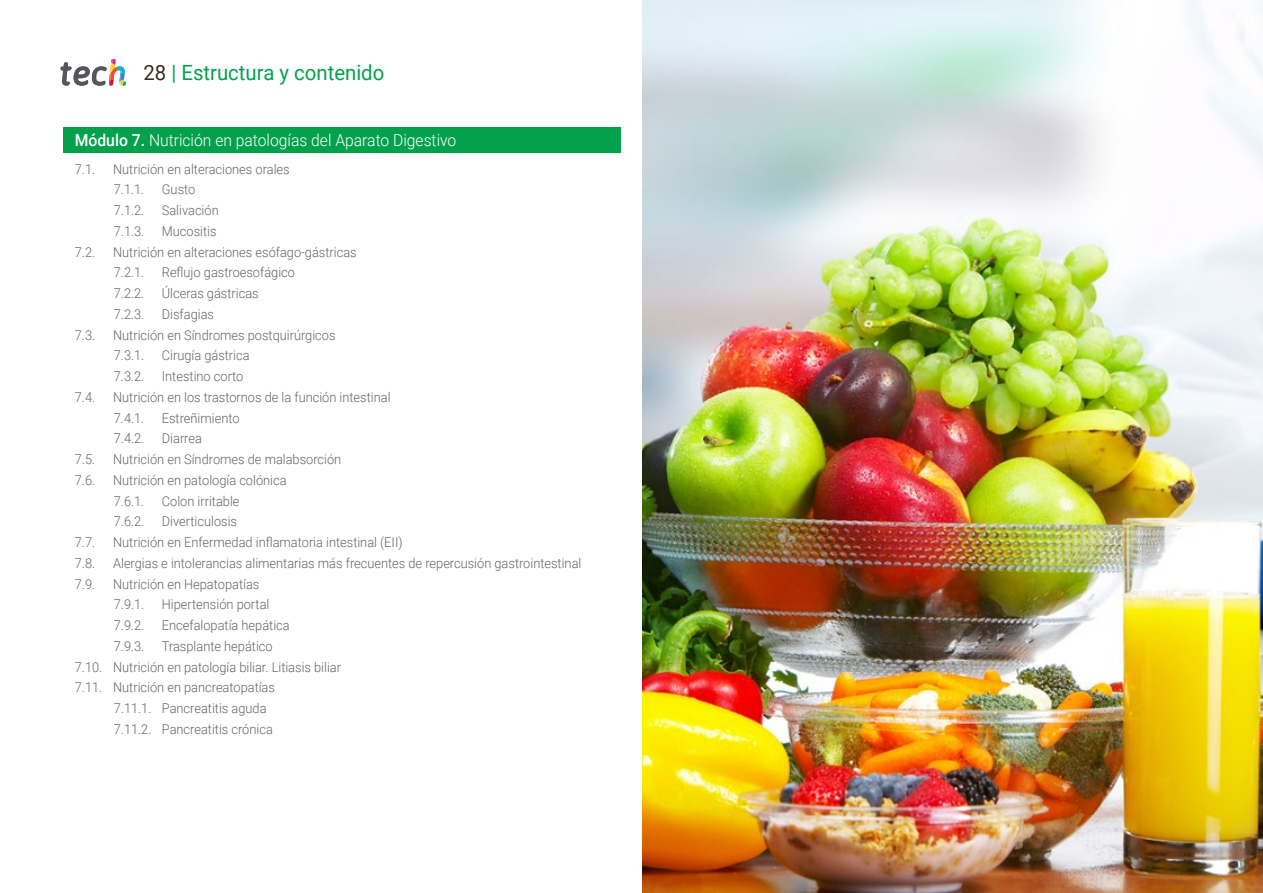
<style>
.page{position:relative;width:1263px;height:893px;background:#fff}
.page>*{position:absolute;margin:0;border:0;box-sizing:border-box;transform-origin:0 0}
.t1{font:21px "Roboto";color:#04a14d}
.t2{font:300 16.5px "Roboto";color:#fff;scale:.95 1}
.t3{font:300 13.5px/20.7px "Roboto";color:#61646a;scale:.95 1}
.s1{color:#312e20}
.s2{font-weight:500}
</style>
<div class="page">
<div style="left:64px;top:128px;width:557px;height:25px;background:#04a14d"></div>
<img style="left:642px;top:0;width:621px;height:893px">
<svg style="left:61px;top:59px;width:65px;height:27px"></svg>
<h1 class="t1" style="left:144px;top:57px;width:242px"><span class="s1">28</span> | Estructura y contenido</h1>
<p class="t2" style="left:75px;top:129px;width:403px"><span class="s2">Módulo 7.</span> Nutrición en patologías del Aparato Digestivo</p>
<p class="t3" style="left:75px;top:158px;width:23px">7.1.</p>
<p class="t3" style="left:113px;top:158px;width:187px">Nutrición en alteraciones orales<br>7.1.1.</p>
<p class="t3" style="left:162px;top:179px;width:37px">Gusto</p>
<p class="t3" style="left:114px;top:199px;width:34px">7.1.2.</p>
<p class="t3" style="left:162px;top:199px;width:61px">Salivación</p>
<p class="t3" style="left:114px;top:220px;width:34px">7.1.3.</p>
<p class="t3" style="left:162px;top:220px;width:59px">Mucositis</p>
<p class="t3" style="left:75px;top:241px;width:23px">7.2.</p>
<p class="t3" style="left:113px;top:241px;width:258px">Nutrición en alteraciones esófago-gástricas<br>7.2.1.</p>
<p class="t3" style="left:162px;top:262px;width:142px">Reflujo gastroesofágico</p>
<p class="t3" style="left:114px;top:282px;width:34px">7.2.2.</p>
<p class="t3" style="left:162px;top:282px;width:103px">Úlceras gástricas</p>
<p class="t3" style="left:114px;top:303px;width:34px">7.2.3.</p>
<p class="t3" style="left:162px;top:303px;width:56px">Disfagias</p>
<p class="t3" style="left:75px;top:324px;width:23px">7.3.</p>
<p class="t3" style="left:113px;top:324px;width:236px">Nutrición en Síndromes postquirúrgicos<br>7.3.1.</p>
<p class="t3" style="left:162px;top:345px;width:94px">Cirugía gástrica</p>
<p class="t3" style="left:114px;top:365px;width:34px">7.3.2.</p>
<p class="t3" style="left:162px;top:365px;width:87px">Intestino corto</p>
<p class="t3" style="left:75px;top:386px;width:23px">7.4.</p>
<p class="t3" style="left:113px;top:386px;width:294px">Nutrición en los trastornos de la función intestinal<br>7.4.1.</p>
<p class="t3" style="left:162px;top:407px;width:83px">Estreñimiento</p>
<p class="t3" style="left:114px;top:428px;width:34px">7.4.2.</p>
<p class="t3" style="left:162px;top:428px;width:44px">Diarrea</p>
<p class="t3" style="left:75px;top:448px;width:23px">7.5.</p>
<p class="t3" style="left:113px;top:448px;width:242px">Nutrición en Síndromes de malabsorción</p>
<p class="t3" style="left:75px;top:469px;width:23px">7.6.</p>
<p class="t3" style="left:113px;top:469px;width:184px">Nutrición en patología colónica<br>7.6.1.</p>
<p class="t3" style="left:162px;top:490px;width:83px">Colon irritable</p>
<p class="t3" style="left:114px;top:511px;width:34px">7.6.2.</p>
<p class="t3" style="left:162px;top:511px;width:81px">Diverticulosis</p>
<p class="t3" style="left:75px;top:531px;width:23px">7.7.</p>
<p class="t3" style="left:113px;top:531px;width:306px">Nutrición en Enfermedad inflamatoria intestinal (EII)</p>
<p class="t3" style="left:75px;top:552px;width:23px">7.8.</p>
<p class="t3" style="left:113px;top:552px;width:494px">Alergias e intolerancias alimentarias más frecuentes de repercusión gastrointestinal</p>
<p class="t3" style="left:75px;top:573px;width:23px">7.9.</p>
<p class="t3" style="left:113px;top:573px;width:155px">Nutrición en Hepatopatías<br>7.9.1.</p>
<p class="t3" style="left:162px;top:594px;width:115px">Hipertensión portal</p>
<p class="t3" style="left:114px;top:614px;width:34px">7.9.2.</p>
<p class="t3" style="left:162px;top:614px;width:136px">Encefalopatía hepática</p>
<p class="t3" style="left:114px;top:635px;width:34px">7.9.3.</p>
<p class="t3" style="left:162px;top:635px;width:118px">Trasplante hepático</p>
<p class="t3" style="left:75px;top:656px;width:282px">7.10. Nutrición en patología biliar. Litiasis biliar</p>
<p class="t3" style="left:75px;top:677px;width:212px">7.11. Nutrición en pancreatopatías</p>
<p class="t3" style="left:114px;top:697px;width:162px">7.11.1. Pancreatitis aguda</p>
<p class="t3" style="left:114px;top:718px;width:169px">7.11.2. Pancreatitis crónica</p>
</div>
